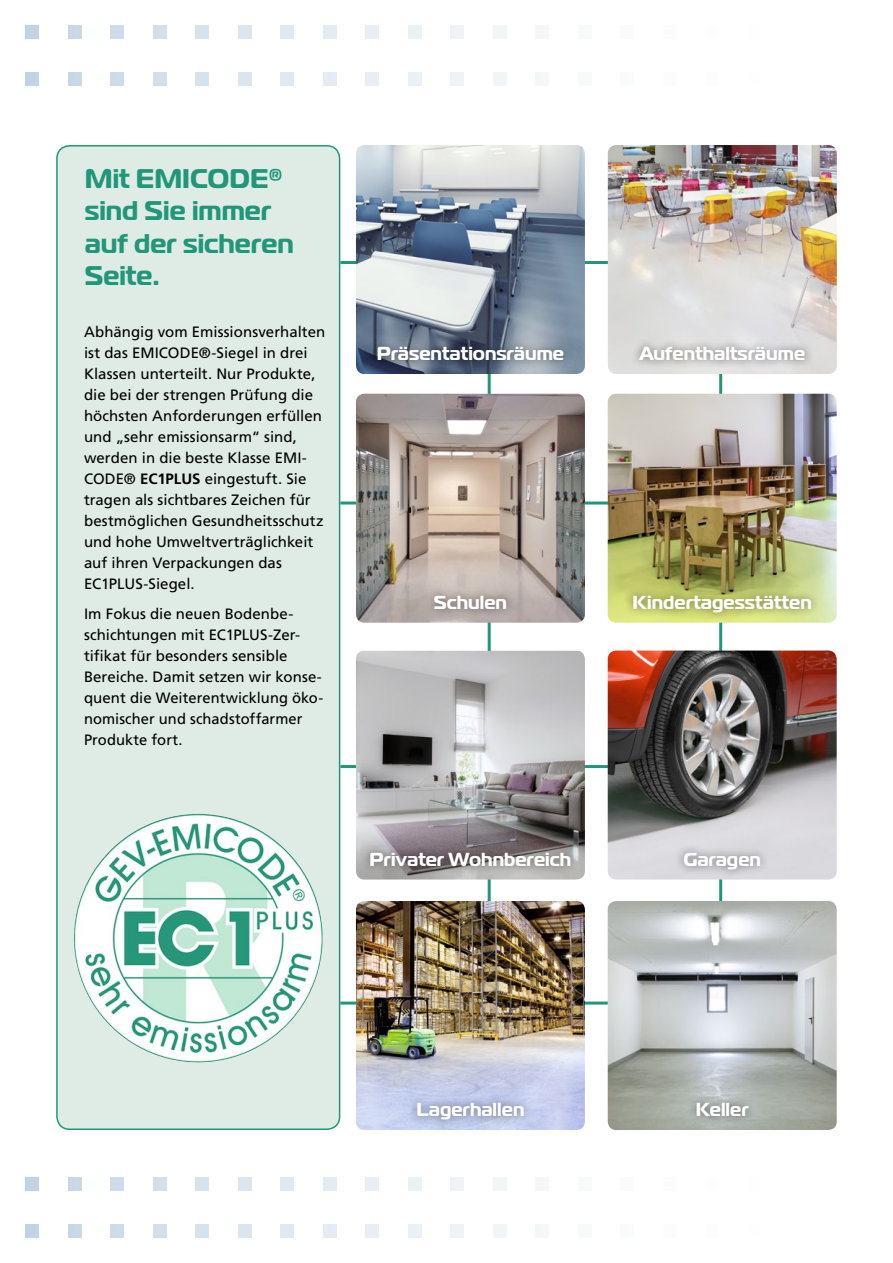
<style>
.page{position:relative;width:893px;height:1263px;background:#fff}
.page>*{position:absolute;margin:0;border:0;box-sizing:border-box;transform-origin:0 0}
.t1{font:700 27px/32.4px "Magistral";color:#219679}
.t2{font:700 18.9px "Magistral";color:#fff}
.t3{font:15px/21px "Frutiger LT";letter-spacing:.005em;color:#000}
.s1{font-weight:700}
</style>
<div class="page">
<hr style="left:340px;top:501px;width:299px;height:3px;background:#219679">
<svg style="left:57px;top:146px;width:283px;height:983px;background:#d9eae2"></svg>
<div style="left:56px;top:145px;width:284px;height:985px;border:2px solid #219679;border-radius:13px"></div>
<img style="left:103px;top:814px;width:92px;height:44px">
<hr style="left:340px;top:261px;width:299px;height:3px;background:#219679">
<hr style="left:488px;top:312px;width:3px;height:750px;background:#219679">
<hr style="left:719px;top:312px;width:3px;height:750px;background:#219679">
<img style="left:356px;top:145px;width:229px;height:229px">
<img style="left:608px;top:145px;width:229px;height:229px">
<img style="left:356px;top:394px;width:229px;height:229px">
<hr style="left:340px;top:765px;width:299px;height:3px;background:#219679">
<hr style="left:340px;top:1001px;width:299px;height:3px;background:#219679">
<img style="left:608px;top:394px;width:229px;height:229px">
<img style="left:356px;top:651px;width:229px;height:228px">
<img style="left:608px;top:650px;width:229px;height:229px">
<div style="left:368px;top:338px;width:205px;height:32px;background:#000;opacity:.5"></div>
<div style="left:630px;top:338px;width:184px;height:32px;background:#000;opacity:.5"></div>
<div style="left:425px;top:586px;width:90px;height:33px;background:#000;opacity:.5"></div>
<div style="left:624px;top:586px;width:196px;height:35px;background:#000;opacity:.5"></div>
<div style="left:361px;top:843px;width:218px;height:32px;background:#000;opacity:.5"></div>
<div style="left:674px;top:843px;width:95px;height:35px;background:#000;opacity:.5"></div>
<img style="left:356px;top:901px;width:229px;height:229px">
<img style="left:608px;top:901px;width:229px;height:229px">
<div style="left:408px;top:1093px;width:125px;height:36px;background:#000;opacity:.5"></div>
<div style="left:687px;top:1093px;width:70px;height:33px;background:#000;opacity:.5"></div>
<div style="left:26px;top:1177px;width:13px;height:14px;background:#c3d3e3"></div>
<div style="left:26px;top:1224px;width:13px;height:13px;background:#c3d3e3"></div>
<div style="left:68px;top:1177px;width:13px;height:14px;background:#c9d8e5"></div>
<div style="left:68px;top:1224px;width:13px;height:13px;background:#c9d8e5"></div>
<div style="left:111px;top:1177px;width:13px;height:14px;background:#cedbe8"></div>
<div style="left:111px;top:1224px;width:13px;height:13px;background:#cedbe8"></div>
<div style="left:153px;top:1177px;width:13px;height:14px;background:#d3dfea"></div>
<div style="left:153px;top:1224px;width:13px;height:13px;background:#d3dfea"></div>
<div style="left:196px;top:1177px;width:13px;height:14px;background:#d7e2ec"></div>
<div style="left:196px;top:1224px;width:13px;height:13px;background:#d7e2ec"></div>
<div style="left:238px;top:1177px;width:13px;height:14px;background:#dce5ee"></div>
<div style="left:238px;top:1224px;width:13px;height:13px;background:#dce5ee"></div>
<div style="left:281px;top:1177px;width:13px;height:14px;background:#e0e8f0"></div>
<div style="left:281px;top:1224px;width:13px;height:13px;background:#e0e8f0"></div>
<div style="left:323px;top:1177px;width:13px;height:14px;background:#e4ebf2"></div>
<div style="left:323px;top:1224px;width:13px;height:13px;background:#e4ebf2"></div>
<div style="left:366px;top:1177px;width:13px;height:14px;background:#e8eef4"></div>
<div style="left:366px;top:1224px;width:13px;height:13px;background:#e8eef4"></div>
<div style="left:408px;top:1177px;width:13px;height:14px;background:#ebf0f5"></div>
<div style="left:408px;top:1224px;width:13px;height:13px;background:#ebf0f5"></div>
<div style="left:451px;top:1177px;width:13px;height:14px;background:#eff3f7"></div>
<div style="left:451px;top:1224px;width:13px;height:13px;background:#eff3f7"></div>
<div style="left:493px;top:1177px;width:13px;height:14px;background:#f2f5f8"></div>
<div style="left:493px;top:1224px;width:13px;height:13px;background:#f2f5f8"></div>
<div style="left:536px;top:1177px;width:13px;height:14px;background:#f5f7fa"></div>
<div style="left:536px;top:1224px;width:13px;height:13px;background:#f5f7fa"></div>
<div style="left:578px;top:1177px;width:13px;height:14px;background:#f7f9fb"></div>
<div style="left:578px;top:1224px;width:13px;height:13px;background:#f7f9fb"></div>
<div style="left:621px;top:1177px;width:13px;height:14px;background:#f9fafc"></div>
<div style="left:621px;top:1224px;width:13px;height:13px;background:#f9fafc"></div>
<div style="left:663px;top:1177px;width:13px;height:14px;background:#fbfcfd"></div>
<div style="left:663px;top:1224px;width:13px;height:13px;background:#fbfcfd"></div>
<div style="left:26px;top:26px;width:13px;height:13px;background:#c3d3e3"></div>
<div style="left:26px;top:72px;width:13px;height:13px;background:#c3d3e3"></div>
<div style="left:68px;top:26px;width:13px;height:13px;background:#c9d8e5"></div>
<div style="left:68px;top:72px;width:13px;height:13px;background:#c9d8e5"></div>
<div style="left:111px;top:26px;width:13px;height:13px;background:#cedbe8"></div>
<div style="left:111px;top:72px;width:13px;height:13px;background:#cedbe8"></div>
<div style="left:153px;top:26px;width:13px;height:13px;background:#d3dfea"></div>
<div style="left:153px;top:72px;width:13px;height:13px;background:#d3dfea"></div>
<div style="left:196px;top:26px;width:13px;height:13px;background:#d7e2ec"></div>
<div style="left:196px;top:72px;width:13px;height:13px;background:#d7e2ec"></div>
<div style="left:238px;top:26px;width:13px;height:13px;background:#dce5ee"></div>
<div style="left:238px;top:72px;width:13px;height:13px;background:#dce5ee"></div>
<div style="left:281px;top:26px;width:13px;height:13px;background:#e0e8f0"></div>
<div style="left:281px;top:72px;width:13px;height:13px;background:#e0e8f0"></div>
<div style="left:323px;top:26px;width:13px;height:13px;background:#e4ebf2"></div>
<div style="left:323px;top:72px;width:13px;height:13px;background:#e4ebf2"></div>
<div style="left:366px;top:26px;width:13px;height:13px;background:#e8eef4"></div>
<div style="left:366px;top:72px;width:13px;height:13px;background:#e8eef4"></div>
<div style="left:408px;top:26px;width:13px;height:13px;background:#ebf0f5"></div>
<div style="left:408px;top:72px;width:13px;height:13px;background:#ebf0f5"></div>
<div style="left:451px;top:26px;width:13px;height:13px;background:#eff3f7"></div>
<div style="left:451px;top:72px;width:13px;height:13px;background:#eff3f7"></div>
<div style="left:493px;top:26px;width:13px;height:13px;background:#f2f5f8"></div>
<div style="left:493px;top:72px;width:13px;height:13px;background:#f2f5f8"></div>
<div style="left:536px;top:26px;width:13px;height:13px;background:#f5f7fa"></div>
<div style="left:536px;top:72px;width:13px;height:13px;background:#f5f7fa"></div>
<div style="left:578px;top:26px;width:13px;height:13px;background:#f7f9fb"></div>
<div style="left:578px;top:72px;width:13px;height:13px;background:#f7f9fb"></div>
<div style="left:621px;top:26px;width:13px;height:13px;background:#f9fafc"></div>
<div style="left:621px;top:72px;width:13px;height:13px;background:#f9fafc"></div>
<div style="left:663px;top:26px;width:13px;height:13px;background:#fbfcfd"></div>
<div style="left:663px;top:72px;width:13px;height:13px;background:#fbfcfd"></div>
<h1 class="t1" style="left:85px;top:163px;width:211px">Mit EMICODE® sind Sie immer auf der sicheren<br>Seite.</h1>
<p class="t3" style="left:84px;top:322px;width:243px">Abhängig vom Emissionsverhalten ist das EMICODE®-Siegel in drei<br>Klassen unterteilt. Nur Produkte, die bei der strengen Prüfung die höchsten Anforderungen erfüllen und „sehr emissionsarm“ sind, werden in die beste Klasse EMI-<br>CODE® <span class="s1">EC1PLUS</span> eingestuft. Sie tragen als sichtbares Zeichen für bestmöglichen Gesundheitsschutz und hohe Umweltverträglichkeit auf ihren Verpackungen das<br>EC1PLUS-Siegel.</p>
<p class="t3" style="left:84px;top:603px;width:241px">Im Fokus die neuen Bodenbe&shy;schichtungen mit EC1PLUS-Zer&shy;tifikat für besonders sensible<br>Bereiche. Damit setzen wir konse&shy;quent die Weiterentwicklung öko&shy;nomischer und schadstoffarmer<br>Produkte fort.</p>
<p class="t2" style="left:377px;top:341px;width:189px">Präsentationsräume</p>
<p class="t2" style="left:639px;top:341px;width:167px">Aufenthaltsräume</p>
<p class="t2" style="left:434px;top:590px;width:75px">Schulen</p>
<p class="t2" style="left:633px;top:590px;width:181px">Kindertagesstätten</p>
<p class="t2" style="left:370px;top:847px;width:203px">Privater Wohnbereich</p>
<p class="t2" style="left:683px;top:847px;width:79px">Garagen</p>
<p class="t2" style="left:416px;top:1097px;width:110px">Lagerhallen</p>
<p class="t2" style="left:696px;top:1097px;width:54px">Keller</p>
</div>
